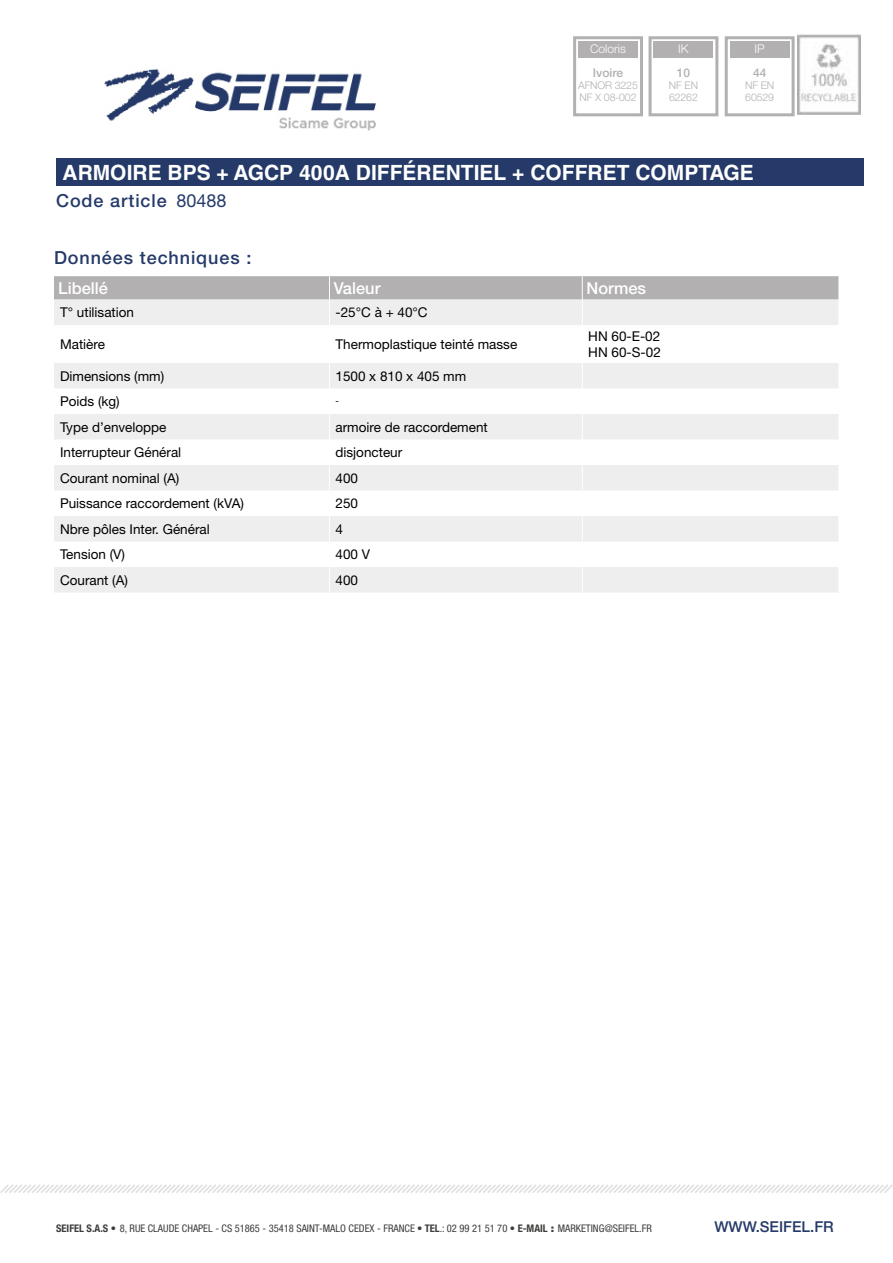
<style>
.page{position:relative;width:893px;height:1263px;background:#fff}
.page>*{position:absolute;margin:0;border:0;box-sizing:border-box;transform-origin:0 0}
.t1{font:700 21px "Helvetica LT Std";color:#fff}
.t2{font:500 18px "Helvetica Neue LT Std";letter-spacing:.05em;color:#253a68}
.t3{font:18px "Helvetica Neue LT Std";color:#253a68}
.t4{font:500 16.5px "Helvetica Neue LT Std";color:#fff}
.t5{font:500 15px "Helvetica Neue LT Std";color:#253a68}
.t6{font:13.5px/16.2px "Helvetica Neue LT Std";color:#000}
.t7{font:300 12px "Helvetica Neue LT Std";color:#fff}
.t8{font:500 12px "Helvetica Neue LT Std";color:#b2b0b0}
.t9{font:condensed 10.5px "Helvetica Neue LT Std";color:#3c3c3b}
.t10{font:300 10.5px/12px "Helvetica Neue LT Std";letter-spacing:-.01em;color:#b2b0b0}
.t11{font:9px "Helvetica Neue LT Std";color:#000}
.s1{font-weight:700}
.s2{font-weight:900;font-stretch:normal}
</style>
<div class="page">
<img style="left:104px;top:68px;width:272px;height:63px">
<svg style="left:0;top:1184px;width:893px;height:9px"></svg>
<svg style="left:54px;top:363px;width:784px;height:229px;fill:#efeeef"></svg>
<svg style="left:329px;top:363px;width:1px;height:229px"></svg>
<svg style="left:582px;top:363px;width:1px;height:229px"></svg>
<svg style="left:54px;top:276px;width:785px;height:49px;background:#d2d0d1"></svg>
<div style="left:56px;top:158px;width:807px;height:28px;background:#253a68"></div>
<img style="left:798px;top:35px;width:63px;height:80px">
<div style="left:578px;top:41px;width:60px;height:17px;background:#b2b0b0"></div>
<div style="left:573px;top:36px;width:70px;height:80px;border:3px solid #b2b0b0"></div>
<div style="left:654px;top:41px;width:59px;height:17px;background:#b2b0b0"></div>
<div style="left:649px;top:36px;width:69px;height:80px;border:3px solid #b2b0b0"></div>
<div style="left:730px;top:41px;width:59px;height:17px;background:#b2b0b0"></div>
<div style="left:725px;top:36px;width:70px;height:80px;border:3px solid #b2b0b0"></div>
<p class="t7" style="left:590px;top:41px;width:37px">Coloris</p>
<p class="t8" style="left:593px;top:66px;width:32px">Ivoire</p>
<p class="t10" style="left:578px;top:79px;width:61px">AFNOR 3225<br>NF X 08-002</p>
<p class="t7" style="left:678px;top:41px;width:12px">IK</p>
<p class="t8" style="left:677px;top:66px;width:15px">10</p>
<p class="t10" style="left:669px;top:79px;width:31px">NF EN<br>62262</p>
<p class="t7" style="left:754px;top:41px;width:12px">IP</p>
<p class="t8" style="left:753px;top:66px;width:15px">44</p>
<p class="t10" style="left:745px;top:79px;width:31px">NF EN<br>60529</p>
<h1 class="t1" style="left:63px;top:160px;width:693px">ARMOIRE BPS + AGCP 400A DIFFÉRENTIEL + COFFRET COMPTAGE</h1>
<h2 class="t3" style="left:176px;top:190px;width:52px">80488</h2>
<h2 class="t2" style="left:56px;top:190px;width:112px">Code article</h2>
<h2 class="t2" style="left:54px;top:247px;width:199px">Données techniques :</h2>
<p class="t4" style="left:58px;top:278px;width:51px">Libellé</p>
<p class="t4" style="left:334px;top:278px;width:48px">Valeur</p>
<p class="t4" style="left:586px;top:278px;width:61px">Normes</p>
<p class="t6" style="left:60px;top:304px;width:76px">T° utilisation</p>
<p class="t6" style="left:335px;top:304px;width:94px">-25°C à + 40°C</p>
<p class="t6" style="left:60px;top:336px;width:47px">Matière</p>
<p class="t6" style="left:335px;top:336px;width:183px">Thermoplastique teinté masse</p>
<p class="t6" style="left:588px;top:328px;width:74px">HN 60-E-02<br>HN 60-S-02</p>
<p class="t6" style="left:60px;top:367px;width:106px">Dimensions (mm)</p>
<p class="t6" style="left:335px;top:367px;width:132px">1500 x 810 x 405 mm</p>
<p class="t6" style="left:60px;top:393px;width:61px">Poids (kg)</p>
<p class="t11" style="left:335px;top:396px;width:5px">-</p>
<p class="t6" style="left:60px;top:418px;width:108px">Type d’enveloppe</p>
<p class="t6" style="left:335px;top:418px;width:154px">armoire de raccordement</p>
<p class="t6" style="left:60px;top:444px;width:123px">Interrupteur Général</p>
<p class="t6" style="left:335px;top:444px;width:68px">disjoncteur</p>
<p class="t6" style="left:60px;top:469px;width:121px">Courant nominal (A)</p>
<p class="t6" style="left:335px;top:469px;width:24px">400</p>
<p class="t6" style="left:60px;top:495px;width:185px">Puissance raccordement (kVA)</p>
<p class="t6" style="left:335px;top:495px;width:24px">250</p>
<p class="t6" style="left:60px;top:520px;width:151px">Nbre pôles Inter. Général</p>
<p class="t6" style="left:335px;top:520px;width:9px">4</p>
<p class="t6" style="left:60px;top:546px;width:67px">Tension (V)</p>
<p class="t6" style="left:335px;top:546px;width:36px">400 V</p>
<p class="t6" style="left:60px;top:572px;width:69px">Courant (A)</p>
<p class="t6" style="left:335px;top:572px;width:24px">400</p>
<p class="t9" style="left:56px;top:1222px;width:597px"><span class="s1">SEIFEL S.A.S</span> <span class="s2">•</span> 8, RUE CLAUDE CHAPEL - CS 51865 - 35418 SAINT-MALO CEDEX - FRANCE • <span class="s1">TEL</span>.: 02 99 21 51 70 • <span class="s1">E-MAIL</span> <span class="s2">:</span> MARKETING@SEIFEL.FR</p>
<p class="t5" style="left:714px;top:1218px;width:121px">WWW.SEIFEL.FR</p>
</div>
